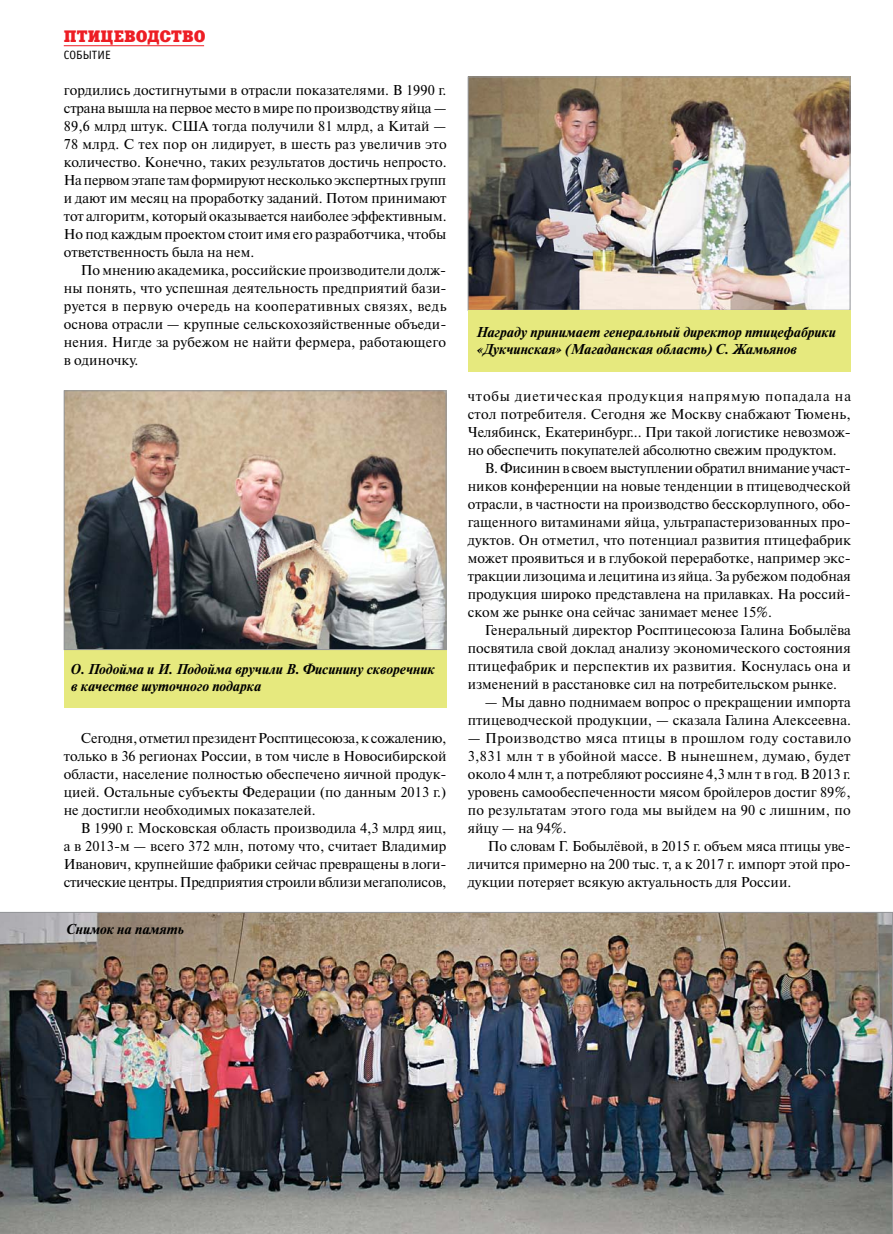
<style>
.page{position:relative;width:893px;height:1234px;background:#fff}
.page>*{position:absolute;margin:0;border:0;box-sizing:border-box;transform-origin:0 0}
.t1{font:16.5px "Xenia C";letter-spacing:.01em;color:#ed1d24}
.t2{font:14.25px/18px "Newton C";color:#000;text-align:justify}
.t3{font:italic 700 14.25px/16.5px "Newton C";color:#000}
.t4{font:12px "Officina Sans C";color:#000}
</style>
<div class="page">
<hr style="left:64px;top:45px;width:140px;height:1px;background:#ed1d24">
<img style="left:470px;top:79px;width:378px;height:229px">
<div style="left:468px;top:77px;width:382px;height:233px;border:1px solid #939598"></div>
<div style="left:468px;top:310px;width:382px;height:62px;background:#e6e97e"></div>
<div style="left:64px;top:646px;width:382px;height:61px;background:#e6e97e"></div>
<img style="left:66px;top:392px;width:378px;height:255px">
<div style="left:64px;top:390px;width:382px;height:259px;border:1px solid #939598"></div>
<img style="left:0;top:911px;width:893px;height:322px">
<p class="t1" style="left:64px;top:26px;width:143px">ПТИЦЕВОДСТВО</p>
<p class="t2" style="left:64px;top:81px;width:384px">гордились достигнутыми в отрасли показателями. В 1990 г. страна вышла на первое место в мире по производству яйца — 89,6 млрд штук. США тогда получили 81 млрд, а Китай — 78 млрд. С тех пор он лидирует, в шесть раз увеличив это количество. Конечно, таких результатов достичь непросто.<br>На первом этапе там формируют несколько экспертных групп и дают им месяц на проработку заданий. Потом принимают тот алгоритм, который оказывается наиболее эффективным.<br>Но под каждым проектом стоит имя его разработчика, чтобы ответственность была на нем.</p>
<p class="t2" style="left:64px;top:261px;width:384px;text-indent:17px">По мнению академика, российские производители долж&shy;ны понять, что успешная деятельность предприятий бази&shy;руется в первую очередь на кооперативных связях, ведь основа отрасли — крупные сельскохозяйственные объеди&shy;нения. Нигде за рубежом не найти фермера, работающего в одиночку.</p>
<p class="t4" style="left:64px;top:48px;width:49px">СОБЫТИЕ</p>
<p class="t3" style="left:71px;top:661px;width:365px">О. Подойма и И. Подойма вручили В. Фисинину скворечник в качестве шуточного подарка</p>
<p class="t2" style="left:64px;top:729px;width:384px;text-indent:17px">Сегодня, отметил президент Росптицесоюза, к сожалению, только в 36 регионах России, в том числе в Новосибирской области, население полностью обеспечено яичной продук&shy;цией. Остальные субъекты Федерации (по данным 2013 г.) не достигли необходимых показателей.</p>
<p class="t2" style="left:64px;top:819px;width:384px;text-indent:17px">В 1990 г. Московская область производила 4,3 млрд яиц, а в 2013-м — всего 372 млн, потому что, считает Владимир Иванович, крупнейшие фабрики сейчас превращены в логи&shy;стические центры. Предприятия строили вблизи мегаполисов,</p>
<p class="t3" style="left:67px;top:920px;width:119px">Снимок на память</p>
<p class="t3" style="left:476px;top:324px;width:361px">Награду принимает генеральный директор птицефабрики «Дукчинская» (Магаданская область) С. Жамьянов</p>
<p class="t2" style="left:468px;top:387px;width:385px">чтобы диетическая продукция напрямую попадала на стол потребителя. Сегодня же Москву снабжают Тюмень, Челябинск, Екатеринбург... При такой логистике невозмож&shy;но обеспечить покупателей абсолютно свежим продуктом.</p>
<p class="t2" style="left:468px;top:459px;width:385px;text-indent:17px">В. Фисинин в своем выступлении обратил внимание участ&shy;ников конференции на новые тенденции в птицеводческой отрасли, в частности на производство бесскорлупного, обо&shy;гащенного витаминами яйца, ультрапастеризованных про&shy;дуктов. Он отметил, что потенциал развития птицефабрик может проявиться и в глубокой переработке, например экс&shy;тракции лизоцима и лецитина из яйца. За рубежом подобная продукция широко представлена на прилавках. На россий&shy;ском же рынке она сейчас занимает менее 15%.</p>
<p class="t2" style="left:468px;top:621px;width:385px;text-indent:17px">Генеральный директор Росптицесоюза Галина Бобылёва посвятила свой доклад анализу экономического состояния птицефабрик и перспектив их развития. Коснулась она и изменений в расстановке сил на потребительском рынке.</p>
<p class="t2" style="left:468px;top:693px;width:385px;text-align:right">— Мы давно поднимаем вопрос о прекращении импорта птицеводческой продукции, — сказала Галина Алексеевна.</p>
<p class="t2" style="left:468px;top:729px;width:385px">— Производство мяса птицы в прошлом году составило 3,831 млн т в убойной массе. В нынешнем, думаю, будет около 4 млн т, а потребляют россияне 4,3 млн т в год. В 2013 г. уровень самообеспеченности мясом бройлеров достиг 89%, по результатам этого года мы выйдем на 90 с лишним, по яйцу — на 94%.</p>
<p class="t2" style="left:468px;top:837px;width:385px;text-indent:20px">По словам Г. Бобылёвой, в 2015 г. объем мяса птицы уве&shy;личится примерно на 200 тыс. т, а к 2017 г. импорт этой про&shy;дукции потеряет всякую актуальность для России.</p>
</div>
